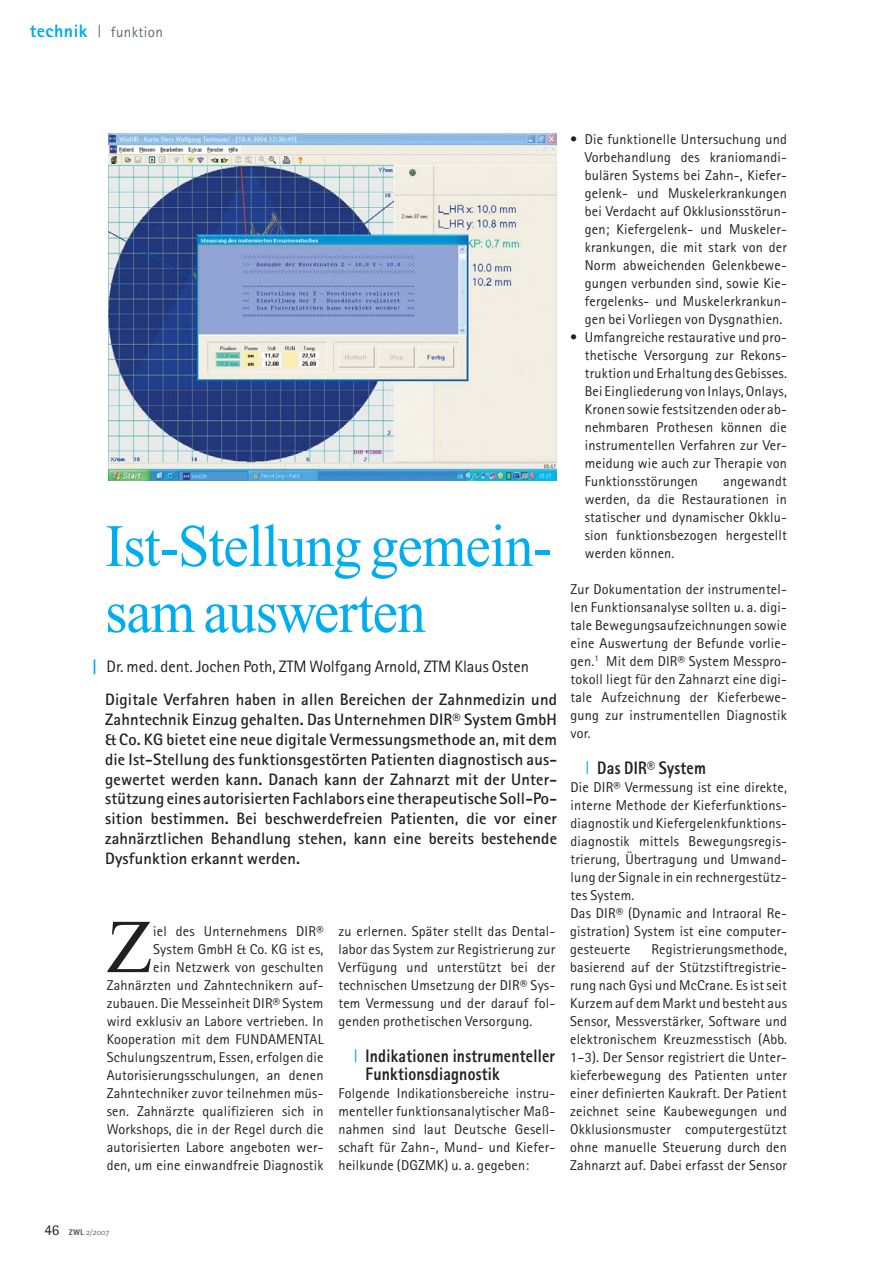
<style>
.page{position:relative;width:893px;height:1263px;background:#fff}
.page>*{position:absolute;margin:0;border:0;box-sizing:border-box;transform-origin:0 0}
.t1{font:75.9px "Times New Roman";color:#231f20}
.t2{font:60px/66px "Times New Roman";letter-spacing:-.015em;color:#00adef;scale:.95 1}
.t3{font:800 18.15px/18px "Rotis Sans Serif";letter-spacing:.015em;color:#231f20;scale:.87 1}
.t4{font:800 18px "Rotis Sans Serif";letter-spacing:.025em;color:#00adef}
.t5{font:700 16.5px/19.8px "Rotis Sans Serif";letter-spacing:.01em;color:#231f20}
.t6{font:15px "Rotis Sans Serif";letter-spacing:.025em;color:#606970}
.t7{font:14.25px/18px "Rotis Sans Serif";letter-spacing:.015em;color:#231f20;text-align:justify}
.t8{font:8.25px "Meta";color:#606970}
.s1{color:#00adef}
.s2{font-weight:400}
.s3{font-weight:700;font-size:14.1px;color:#00adef}
.s4{font-family:"Rotis Sans Serif";font-size:15px;color:#231f20}
.s5{font-weight:700}
</style>
<div class="page">
<svg style="left:99px;top:25px;width:1px;height:12px"></svg>
<img style="left:108px;top:133px;width:449px;height:347px">
<p class="t4" style="left:30px;top:25px;width:59px">technik</p>
<p class="t6" style="left:111px;top:27px;width:54px">funktion</p>
<h2 class="t2" style="left:105px;top:518px;width:471px">Ist-Stellung gemein&shy;sam auswerten</h2>
<p class="t5" style="left:105px;top:652px;width:453px;line-height:32.8px;text-indent:-13px"><span class="s1">|</span> <span class="s2">Dr. med. dent. Jochen Poth, ZTM Wolfgang Arnold, ZTM Klaus Osten<br></span>Digitale Verfahren haben in allen Bereichen der Zahnmedizin und</p>
<p class="t5" style="left:105px;top:711px;width:453px;text-align:justify">Zahntechnik Einzug gehalten. Das Unternehmen DIR® System GmbH &amp; Co. KG bietet eine neue digitale Vermessungsmethode an, mit dem die Ist-Stellung des funktionsgestörten Patienten diagnostisch aus&shy;gewertet werden kann. Danach kann der Zahnarzt mit der Unter&shy;stützung eines autorisierten Fachlabors eine therapeutische Soll-Po&shy;sition bestimmen. Bei beschwerdefreien Patienten, die vor einer zahnärztlichen Behandlung stehen, kann eine bereits bestehende Dysfunktion erkannt werden.</p>
<h1 class="t1" style="left:107px;top:919px;width:48px">Z</h1>
<p class="t7" style="left:107px;top:924px;width:218px;text-align:right">iel des Unternehmens DIR®<br>System GmbH &amp; Co. KG ist es,<br>ein Netzwerk von geschulten Zahnärzten und Zahntechnikern auf&shy;zubauen. Die Messeinheit DIR® System wird exklusiv an Labore vertrieben. In Kooperation mit dem FUNDAMENTAL Schulungszentrum, Essen, erfolgen die Autorisierungsschulungen, an denen Zahntechniker zuvor teilnehmen müs&shy;sen. Zahnärzte qualifizieren sich in Workshops, die in der Regel durch die autorisierten Labore angeboten wer&shy;den, um eine einwandfreie Diagnostik</p>
<p class="t7" style="left:338px;top:924px;width:218px">zu erlernen. Später stellt das Dental&shy;labor das System zur Registrierung zur Verfügung und unterstützt bei der technischen Umsetzung der DIR® Sys&shy;tem Vermessung und der darauf fol&shy;genden prothetischen Versorgung.</p>
<p class="t3" style="left:366px;top:1049px;width:219px;text-indent:-11px"><span class="s3">|</span> Indikationen instrumenteller<br>Funktionsdiagnostik</p>
<p class="t7" style="left:338px;top:1086px;width:218px">Folgende Indikationsbereiche instru&shy;menteller funktionsanalytischer Maß&shy;nahmen sind laut Deutsche Gesell&shy;schaft für Zahn-, Mund- und Kiefer&shy;heilkunde (DGZMK) u. a. gegeben:</p>
<p class="t7" style="left:585px;top:132px;width:204px;text-indent:-15px">• Die funktionelle Untersuchung und Vorbehandlung des kraniomandi&shy;bulären Systems bei Zahn-, Kiefer&shy;gelenk- und Muskelerkrankungen bei Verdacht auf Okklusionsstörun&shy;gen; Kiefergelenk- und Muskeler&shy;krankungen, die mit stark von der Norm abweichenden Gelenkbewe&shy;gungen verbunden sind, sowie Kie&shy;fergelenks- und Muskelerkrankun&shy;gen bei Vorliegen von Dysgnathien.</p>
<p class="t7" style="left:585px;top:330px;width:204px;text-indent:-15px">• Umfangreiche restaurative und pro&shy;thetische Versorgung zur Rekons&shy;truktion und Erhaltung des Gebisses.<br>Bei Eingliederung von Inlays, Onlays, Kronen sowie festsitzenden oder ab&shy;nehmbaren Prothesen können die instrumentellen Verfahren zur Ver&shy;meidung wie auch zur Therapie von Funktionsstörungen</p>
<p class="t7" style="left:585px;top:474px;width:204px;text-indent:138px">angewandt werden, da die Restaurationen in statischer und dynamischer Okklu&shy;sion funktionsbezogen hergestellt werden können.</p>
<p class="t7" style="left:571px;top:582px;width:218px">Zur Dokumentation der instrumentel&shy;len Funktionsanalyse sollten u. a. digi&shy;tale Bewegungsaufzeichnungen sowie eine Auswertung der Befunde vorlie&shy;gen.<sup>1</sup> Mit dem DIR® System Messpro&shy;tokoll liegt für den Zahnarzt eine digi&shy;tale Aufzeichnung der Kieferbewe&shy;gung zur instrumentellen Diagnostik vor.</p>
<p class="t3" style="left:586px;top:761px;width:140px"><span class="s3">|</span> Das DIR® System</p>
<p class="t7" style="left:570px;top:780px;width:218px;text-align:left">Die DIR® Vermessung ist eine direkte, interne Methode der Kieferfunktions&shy;diagnostik und Kiefergelenkfunktions&shy;diagnostik mittels Bewegungsregis&shy;trierung, Übertragung und Umwand&shy;lung der Signale in ein rechnergestütz&shy;tes System.<br>Das DIR® (Dynamic and Intraoral Re&shy;gistration) System ist eine computer&shy;gesteuerte</p>
<p class="t7" style="left:570px;top:942px;width:218px;text-indent:81px">Registrierungsmethode, basierend auf der Stützstiftregistrie&shy;rung nach Gysi und McCrane. Es ist seit Kurzem auf dem Markt und besteht aus Sensor, Messverstärker, Software und elektronischem Kreuzmesstisch (Abb.<br>1–3). Der Sensor registriert die Unter&shy;kieferbewegung des Patienten unter einer definierten Kaukraft. Der Patient zeichnet seine Kaubewegungen und Okklusionsmuster computergestützt ohne manuelle Steuerung durch den Zahnarzt auf. Dabei erfasst der Sensor</p>
<p class="t8" style="left:44px;top:1229px;width:67px"><span class="s4">46</span> <span class="s5">ZWL</span> 2/2007</p>
</div>
